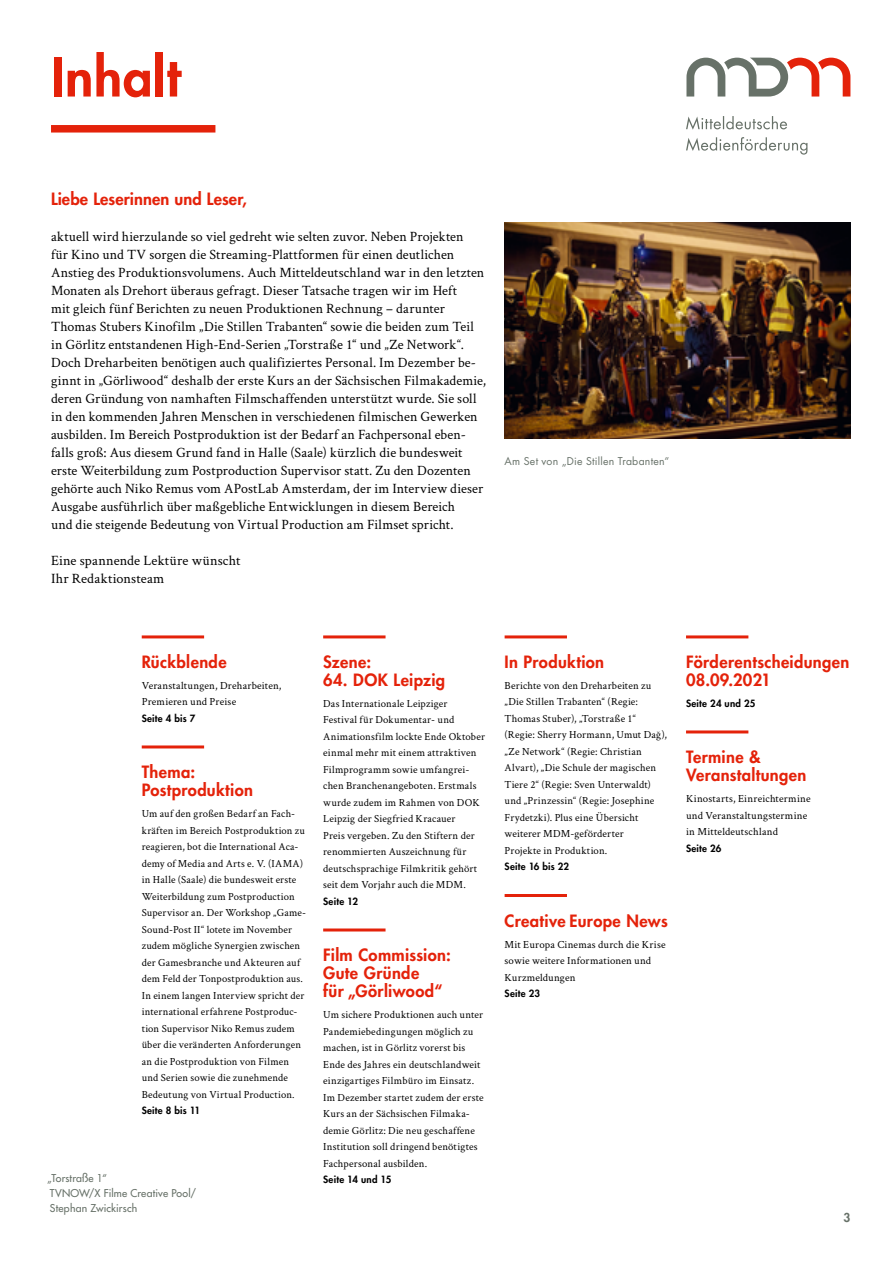
<style>
.page{position:relative;width:893px;height:1263px;background:#fff}
.page>*{position:absolute;margin:0;border:0;box-sizing:border-box;transform-origin:0 0}
.t1{font:800 52.5px "Futura Std";letter-spacing:.01em;color:#e4220a}
.t2{font:800 16.5px/18px "Futura Std";letter-spacing:.02em;color:#e4220a}
.t3{font:14.25px/18px "Crimson Text";letter-spacing:.01em;color:#000}
.t4{font:800 12px "Futura Std";color:#677168}
.t5{font:10.8px/16.5px "Crimson Text";letter-spacing:.015em;color:#000}
.t6{font:500 10.5px/15px "Futura Std";letter-spacing:.015em;color:#677168}
.t7{font:10.5px "Futura Std";letter-spacing:.02em;color:#677168}
.t8{font:800 9.75px "Futura Std";letter-spacing:.02em;color:#000}
</style>
<div class="page">
<div style="left:51px;top:125px;width:164px;height:8px;background:#e4220a"></div>
<svg style="left:686px;top:58px;width:164px;height:39px"></svg>
<svg style="left:686px;top:137px;width:121px;height:18px"></svg>
<svg style="left:686px;top:116px;width:101px;height:14px"></svg>
<hr style="left:142px;top:635px;width:62px;height:3px;background:#e4220a">
<hr style="left:142px;top:745px;width:62px;height:3px;background:#e4220a">
<hr style="left:323px;top:635px;width:63px;height:3px;background:#e4220a">
<hr style="left:323px;top:928px;width:63px;height:3px;background:#e4220a">
<hr style="left:505px;top:635px;width:62px;height:3px;background:#e4220a">
<hr style="left:505px;top:894px;width:62px;height:3px;background:#e4220a">
<hr style="left:686px;top:635px;width:62px;height:3px;background:#e4220a">
<hr style="left:686px;top:730px;width:62px;height:3px;background:#e4220a">
<img style="left:505px;top:223px;width:345px;height:216px">
<h1 class="t1" style="left:51px;top:44px;width:131px">Inhalt</h1>
<h2 class="t2" style="left:51px;top:189px;width:197px">Liebe Leserinnen und Leser,</h2>
<p class="t3" style="left:51px;top:226px;width:437px">aktuell wird hierzulande so viel gedreht wie selten zuvor. Neben Projekten<br>für Kino und TV sorgen die Streaming-Plattformen für einen deutlichen Anstieg des Produktionsvolumens. Auch Mitteldeutschland war in den letzten Monaten als Drehort überaus gefragt. Dieser Tatsache tragen wir im Heft<br>mit gleich fünf Berichten zu neuen Produktionen Rechnung – darunter Thomas Stubers Kinofilm „Die Stillen Trabanten“ sowie die beiden zum Teil in Görlitz entstandenen High-End-Serien „Torstraße 1“ und „Ze Network“.<br>Doch Dreharbeiten benötigen auch qualifiziertes Personal. Im Dezember be&shy;ginnt in „Görliwood“ deshalb der erste Kurs an der Sächsischen Filmakademie, deren Gründung von namhaften Filmschaffenden unterstützt wurde. Sie soll in den kommenden Jahren Menschen in verschiedenen filmischen Gewerken ausbilden. Im Bereich Postproduktion ist der Bedarf an Fachpersonal eben&shy;falls groß: Aus diesem Grund fand in Halle (Saale) kürzlich die bundesweit erste Weiterbildung zum Postproduction Supervisor statt. Zu den Dozenten gehörte auch Niko Remus vom APostLab Amsterdam, der im Interview dieser Ausgabe ausführlich über maßgebliche Entwicklungen in diesem Bereich<br>und die steigende Bedeutung von Virtual Production am Filmset spricht.</p>
<h3 class="t3" style="left:51px;top:550px;width:191px">Eine spannende Lektüre wünscht<br>Ihr Redaktionsteam</h3>
<p class="t7" style="left:505px;top:455px;width:166px">Am Set von „Die Stillen Trabanten“</p>
<h2 class="t2" style="left:142px;top:653px;width:86px">Rückblende</h2>
<p class="t5" style="left:142px;top:677px;width:141px">Veranstaltungen, Dreharbeiten,<br>Premieren und Preise</p>
<p class="t8" style="left:142px;top:712px;width:55px">Seite 4 bis 7</p>
<h2 class="t2" style="left:142px;top:763px;width:113px">Thema:<br>Postproduktion</h2>
<p class="t5" style="left:142px;top:805px;width:166px">Um auf den großen Bedarf an Fach&shy;kräften im Bereich Postproduktion zu reagieren, bot die International Aca&shy;demy of Media and Arts e. V. (IAMA) in Halle (Saale) die bundesweit erste Weiterbildung zum Postproduction Supervisor an. Der Workshop „Game-Sound-Post II“ lotete im November zudem mögliche Synergien zwischen der Gamesbranche und Akteuren auf dem Feld der Tonpostproduktion aus.<br>In einem langen Interview spricht der international erfahrene Postproduc&shy;tion Supervisor Niko Remus zudem über die veränderten Anforderungen an die Postproduktion von Filmen und Serien sowie die zunehmende Bedeutung von Virtual Production.</p>
<p class="t8" style="left:142px;top:1104px;width:60px">Seite 8 bis 11</p>
<p class="t6" style="left:47px;top:1170px;width:151px">„Torstraße 1“<br>TVNOW/X Filme Creative Pool/<br>Stephan Zwickirsch</p>
<h2 class="t2" style="left:323px;top:653px;width:50px">Szene:</h2>
<h2 class="t2" style="left:323px;top:671px;width:123px">64. DOK Leipzig</h2>
<p class="t5" style="left:323px;top:695px;width:163px">Das Internationale Leipziger<br>Festival für Dokumentar- und<br>Animationsfilm lockte Ende Oktober einmal mehr mit einem attraktiven<br>Filmprogramm sowie umfangrei&shy;chen Branchenangeboten. Erstmals wurde zudem im Rahmen von DOK<br>Leipzig der Siegfried Kracauer<br>Preis vergeben. Zu den Stiftern der renommierten Auszeichnung für deutschsprachige Filmkritik gehört seit dem Vorjahr auch die MDM.</p>
<p class="t8" style="left:323px;top:895px;width:36px">Seite 12</p>
<h2 class="t2" style="left:323px;top:946px;width:129px">Film Commission:<br>Gute Gründe<br>für „Görliwood“</h2>
<p class="t5" style="left:323px;top:1006px;width:162px">Um sichere Produktionen auch unter Pandemiebedingungen möglich zu machen, ist in Görlitz vorerst bis Ende des Jahres ein deutschlandweit einzigartiges Filmbüro im Einsatz.<br>Im Dezember startet zudem der erste Kurs an der Sächsischen Filmaka&shy;demie Görlitz: Die neu geschaffene Institution soll dringend benötigtes Fachpersonal ausbilden.</p>
<p class="t8" style="left:323px;top:1173px;width:70px">Seite 14 und 15</p>
<h2 class="t2" style="left:505px;top:653px;width:101px">In Produktion</h2>
<p class="t5" style="left:505px;top:677px;width:164px">Berichte von den Dreharbeiten zu „Die Stillen Trabanten“ (Regie:<br>Thomas Stuber), „Torstraße 1“ (Regie: Sherry Hormann, Umut Dağ), „Ze Network“ (Regie: Christian<br>Alvart), „Die Schule der magischen<br>Tiere 2“ (Regie: Sven Unterwaldt) und „Prinzessin“ (Regie: Josephine<br>Frydetzki). Plus eine Übersicht weiterer MDM-geförderter<br>Projekte in Produktion.</p>
<p class="t8" style="left:505px;top:861px;width:66px">Seite 16 bis 22</p>
<h2 class="t2" style="left:505px;top:912px;width:165px">Creative Europe News</h2>
<p class="t5" style="left:505px;top:935px;width:163px">Mit Europa Cinemas durch die Krise sowie weitere Informationen und<br>Kurzmeldungen</p>
<p class="t8" style="left:505px;top:987px;width:37px">Seite 23</p>
<h2 class="t2" style="left:686px;top:653px;width:165px">Förderentscheidungen<br>08.09.2021</h2>
<p class="t8" style="left:686px;top:697px;width:71px">Seite 24 und 25</p>
<h2 class="t2" style="left:686px;top:748px;width:122px">Termine &amp;<br>Veranstaltungen</h2>
<p class="t5" style="left:686px;top:790px;width:126px">Kinostarts, Einreichtermine und Veranstaltungstermine in Mitteldeutschland</p>
<p class="t8" style="left:686px;top:842px;width:37px">Seite 26</p>
<p class="t4" style="left:843px;top:1210px;width:8px">3</p>
</div>
